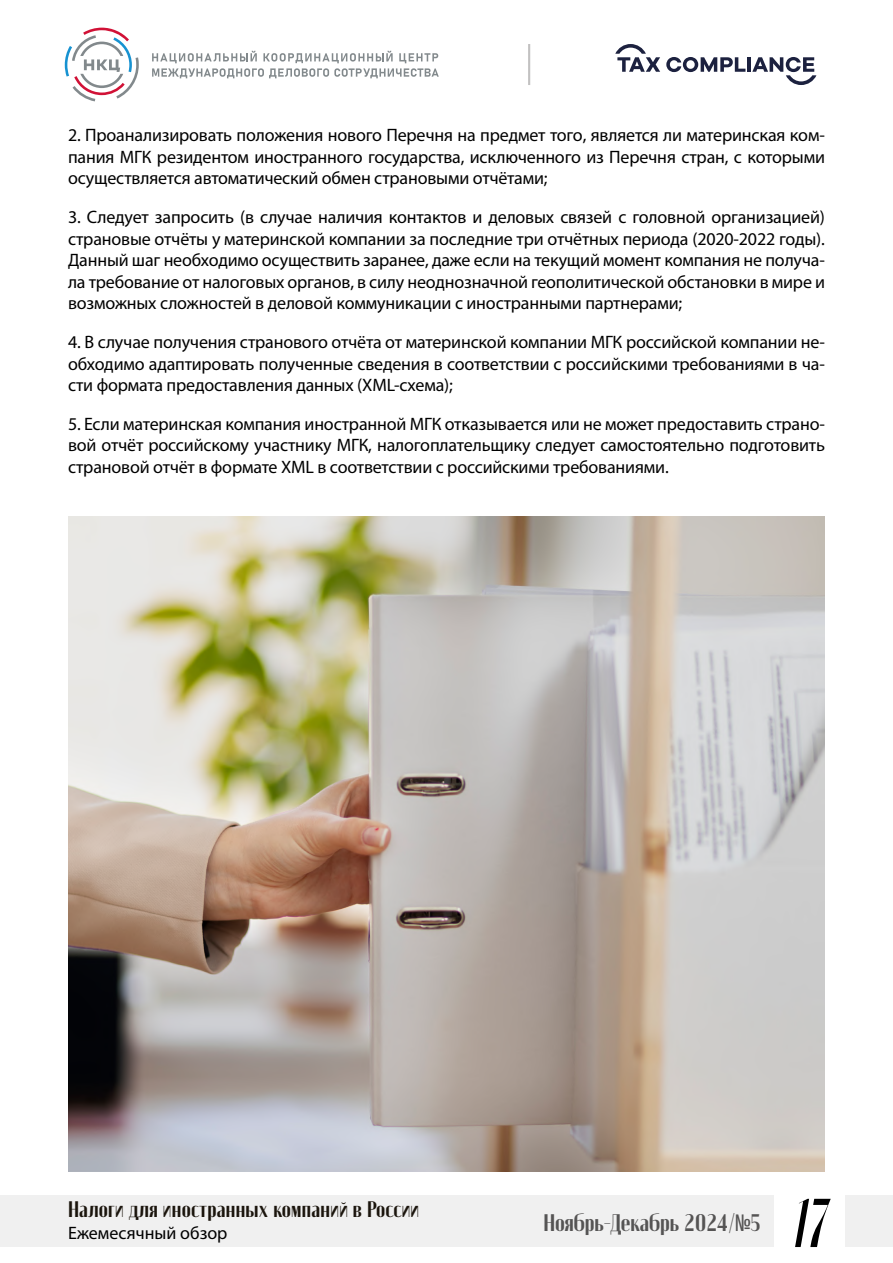
<style>
.page{position:relative;width:893px;height:1263px;background:#fff}
.page>*{position:absolute;margin:0;border:0;box-sizing:border-box;transform-origin:0 0}
.t1{font:69px "Moniqa Bold Cond Ita Display";color:#000}
.t2{font:24px "Moniqa Extra Bold Heading";letter-spacing:-.005em;color:#555454;scale:1.06 1}
.t3{font:22.5px "Moniqa Extra Bold Heading";letter-spacing:.01em;color:#1b150d;scale:1.06 1}
.t4{font:18px/21.6px "Myriad Pro";letter-spacing:-.01em;color:#000;text-align:justify}
.s1{font-family:"Andale Mono"}
</style>
<div class="page">
<div style="left:0;top:1195px;width:774px;height:52px;background:#f0f0f0"></div>
<div style="left:845px;top:1195px;width:48px;height:52px;background:#f0f0f0"></div>
<svg style="left:65px;top:28px;width:74px;height:73px"></svg>
<svg style="left:152px;top:51px;width:287px;height:27px"></svg>
<hr style="left:528px;top:44px;width:2px;height:41px;background:#c2c1c1">
<svg style="left:615px;top:44px;width:45px;height:28px"></svg>
<svg style="left:666px;top:57px;width:79px;height:15px"></svg>
<hr style="left:747px;top:57px;width:4px;height:15px;background:#1c213f">
<svg style="left:752px;top:57px;width:64px;height:28px"></svg>
<img style="left:68px;top:517px;width:757px;height:654px">
<p class="t4" style="left:68px;top:124px;width:758px">2. Проанализировать положения нового Перечня на предмет того, является ли материнская ком&shy;пания МГК резидентом иностранного государства, исключенного из Перечня стран, с которыми осуществляется автоматический обмен страновыми отчётами;</p>
<p class="t4" style="left:68px;top:206px;width:758px">3. Следует запросить (в случае наличия контактов и деловых связей с головной организацией) страновые отчёты у материнской компании за последние три отчётных периода (2020-2022 годы).<br>Данный шаг необходимо осуществить заранее, даже если на текущий момент компания не получа&shy;ла требование от налоговых органов, в силу неоднозначной геополитической обстановки в мире и возможных сложностей в деловой коммуникации с иностранными партнерами;</p>
<p class="t4" style="left:68px;top:331px;width:758px">4. В случае получения странового отчёта от материнской компании МГК российской компании не&shy;обходимо адаптировать полученные сведения в соответствии с российскими требованиями в ча&shy;сти формата предоставления данных (XML-схема);</p>
<p class="t4" style="left:68px;top:413px;width:758px">5. Если материнская компания иностранной МГК отказывается или не может предоставить страно&shy;вой отчёт российскому участнику МГК, налогоплательщику следует самостоятельно подготовить страновой отчёт в формате XML в соответствии с российскими требованиями.</p>
<p class="t3" style="left:68px;top:1198px;width:333px">Налоги для иностранных компаний в России</p>
<p class="t4" style="left:68px;top:1222px;width:161px">Ежемесячный обзор</p>
<h2 class="t2" style="left:543px;top:1210px;width:207px">Ноябрь-Декабрь 2024/<span class="s1">№</span>5</h2>
<h1 class="t1" style="left:794px;top:1188px;width:35px">17</h1>
</div>
